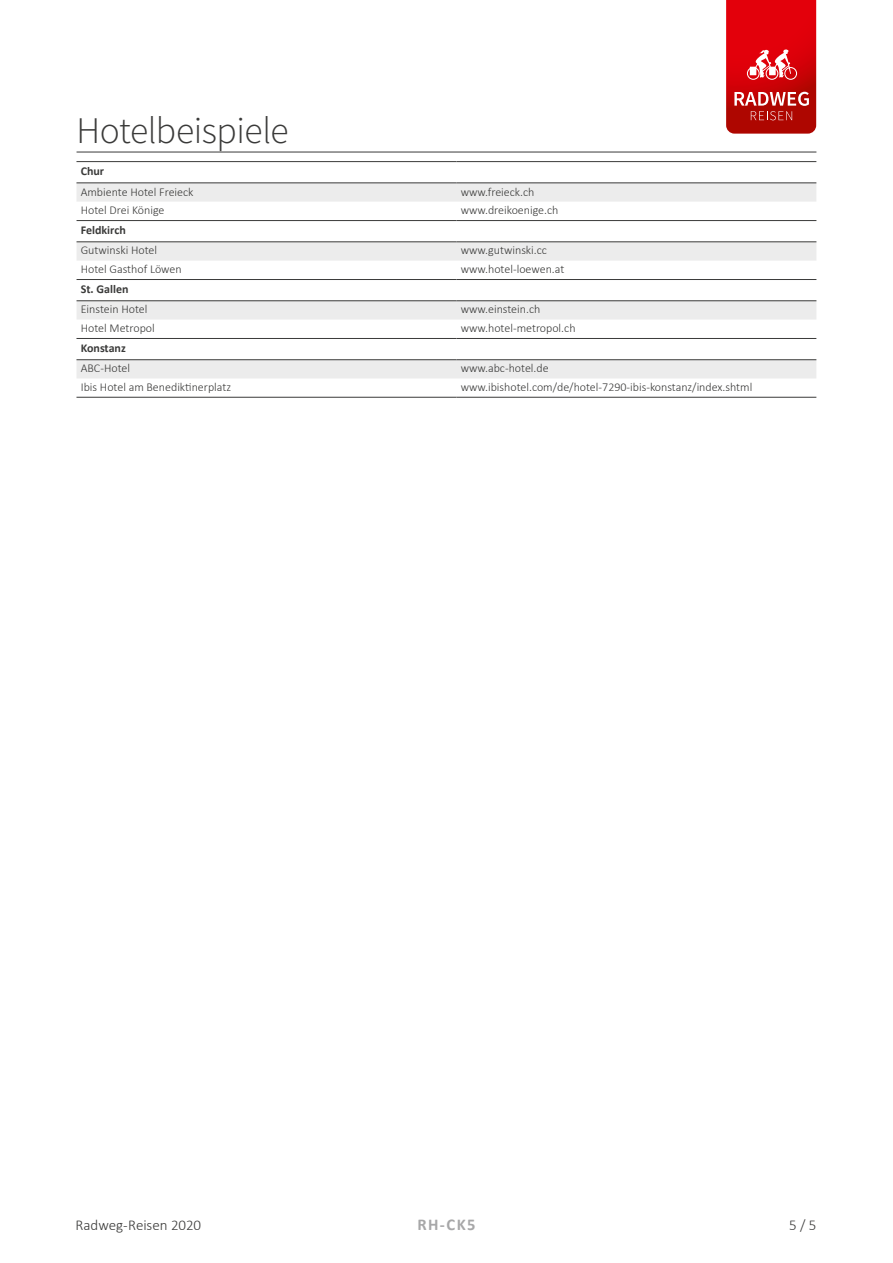
<style>
.page{position:relative;width:893px;height:1263px;background:#fff}
.page>*{position:absolute;margin:0;border:0;box-sizing:border-box;transform-origin:0 0}
.t1{font:300 37.5px "Source Sans Pro";letter-spacing:-.01em;color:#3a3a39}
.t2{font:700 16.5px "Calibri";color:#a7a7a8}
.t3{font:300 15px "Calibri";letter-spacing:-.005em;color:#3a3a39}
.t4{font:300 12px "Calibri";color:#3a3a39}
.t5{font:700 12px "Calibri";color:#3a3a39}
</style>
<div class="page">
<hr style="left:76px;top:161px;width:380px;height:1px;background:#3a3a39">
<hr style="left:456px;top:161px;width:360px;height:1px;background:#3a3a39">
<svg style="left:76px;top:162px;width:740px;height:235px"></svg>
<hr style="left:76px;top:397px;width:380px;height:1px;background:#3a3a39">
<hr style="left:456px;top:397px;width:360px;height:1px;background:#3a3a39">
<hr style="left:76px;top:338px;width:380px;height:1px;background:#3a3a39">
<hr style="left:456px;top:338px;width:360px;height:1px;background:#3a3a39">
<hr style="left:76px;top:359px;width:380px;height:1px;background:#3a3a39">
<hr style="left:456px;top:359px;width:360px;height:1px;background:#3a3a39">
<svg style="left:726px;top:0;width:90px;height:134px;background:#d41c20"></svg>
<hr style="left:77px;top:152px;width:739px;height:1px;background:#3a3a39">
<h1 class="t1" style="left:76px;top:107px;width:214px">Hotelbeispiele</h1>
<p class="t5" style="left:81px;top:163px;width:25px">Chur</p>
<p class="t4" style="left:81px;top:184px;width:114px">Ambiente Hotel Freieck</p>
<p class="t4" style="left:461px;top:184px;width:75px">www.freieck.ch</p>
<p class="t4" style="left:81px;top:203px;width:85px">Hotel Drei Könige</p>
<p class="t4" style="left:461px;top:203px;width:99px">www.dreikoenige.ch</p>
<p class="t5" style="left:81px;top:222px;width:47px">Feldkirch</p>
<p class="t4" style="left:81px;top:243px;width:78px">Gutwinski Hotel</p>
<p class="t4" style="left:461px;top:243px;width:88px">www.gutwinski.cc</p>
<p class="t4" style="left:81px;top:262px;width:102px">Hotel Gasthof Löwen</p>
<p class="t4" style="left:461px;top:262px;width:105px">www.hotel-loewen.at</p>
<p class="t5" style="left:81px;top:281px;width:49px">St. Gallen</p>
<p class="t4" style="left:81px;top:302px;width:68px">Einstein Hotel</p>
<p class="t4" style="left:461px;top:302px;width:81px">www.einstein.ch</p>
<p class="t4" style="left:81px;top:321px;width:76px">Hotel Metropol</p>
<p class="t4" style="left:461px;top:321px;width:116px">www.hotel-metropol.ch</p>
<p class="t5" style="left:81px;top:340px;width:47px">Konstanz</p>
<p class="t4" style="left:81px;top:361px;width:51px">ABC-Hotel</p>
<p class="t4" style="left:461px;top:361px;width:90px">www.abc-hotel.de</p>
<p class="t4" style="left:81px;top:379px;width:152px">Ibis Hotel am Benediktinerplatz</p>
<p class="t4" style="left:461px;top:379px;width:293px">www.ibishotel.com/de/hotel-7290-ibis-konstanz/index.shtml</p>
<p class="t3" style="left:75px;top:1216px;width:127px">Radweg-Reisen 2020</p>
<h2 class="t2" style="left:418px;top:1213px;width:59px">RH-CK5</h2>
<p class="t3" style="left:789px;top:1216px;width:29px">5 / 5</p>
</div>
